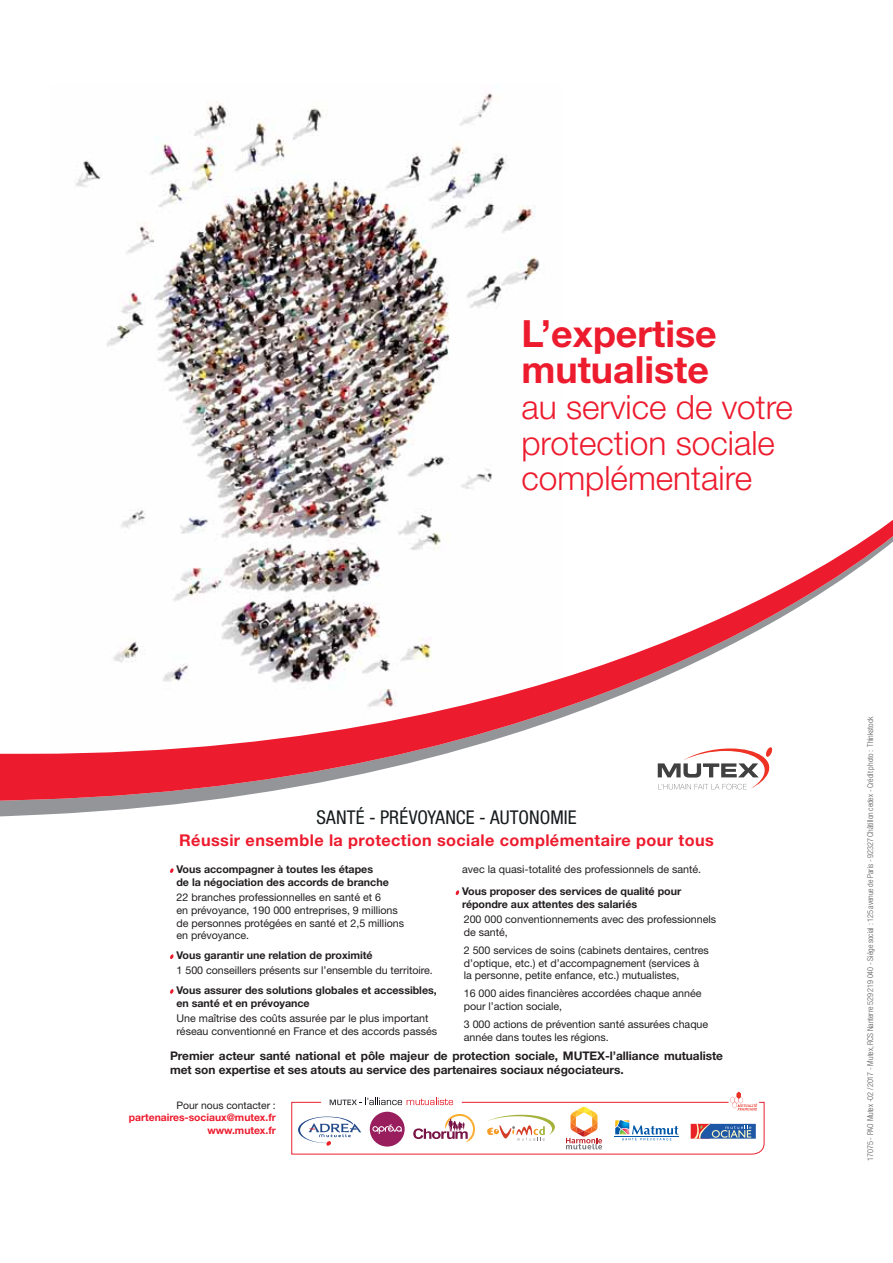
<style>
.page{position:relative;width:893px;height:1263px;background:#fff}
.page>*{position:absolute;margin:0;border:0;box-sizing:border-box;transform-origin:0 0}
.t1{font:700 37.5px/35.8px "Helvetica Neue LT Std";color:#ed1b2e}
.t2{font:300 33.45px/35.8px "Helvetica Neue LT Std";color:#ed1b2e}
.t3{font:condensed 19.05px "Helvetica Neue LT Std";letter-spacing:.005em;color:#161b1d}
.t4{font:700 16.2px "Helvetica Neue LT Std";letter-spacing:.025em;color:#ed1b2e}
.t5{font:700 11.85px/14.2px "Helvetica Neue LT Std";letter-spacing:-.005em;color:#231f20}
.t6{font:10.65px/12.9px "Helvetica Neue LT Std";letter-spacing:-.005em;color:#231f20}
.t7{font:700 10.65px/12.9px "Helvetica Neue LT Std";letter-spacing:-.005em;color:#231f20}
.t8{font:700 10.35px/12.5px "Helvetica Neue LT Std";letter-spacing:-.005em;color:#ed1b2e;text-align:right}
.t9{font:10.35px "Helvetica Neue LT Std";letter-spacing:-.005em;color:#231f20}
.t10{font:300 condensed 8.1px "Helvetica Neue LT Std";letter-spacing:-.01em;color:#58595b}
</style>
<div class="page">
<img style="left:76px;top:93px;width:464px;height:415px">
<svg style="left:0;top:801px;width:201px;height:16px;fill:#939598"></svg>
<svg style="left:0;top:508px;width:893px;height:293px"></svg>
<svg style="left:658px;top:747px;width:114px;height:43px"></svg>
<svg style="left:291px;top:1092px;width:473px;height:62px"></svg>
<svg style="left:170px;top:868px;width:4px;height:5px"></svg>
<svg style="left:170px;top:954px;width:4px;height:5px"></svg>
<svg style="left:170px;top:989px;width:4px;height:5px"></svg>
<svg style="left:455px;top:890px;width:4px;height:5px"></svg>
<h1 class="t1" style="left:521px;top:319px;width:197px">L’expertise mutualiste</h1>
<h2 class="t2" style="left:521px;top:389px;width:273px">au service de votre protection sociale complémentaire</h2>
<h3 class="t3" style="left:316px;top:806px;width:262px">SANTÉ - PRÉVOYANCE - AUTONOMIE</h3>
<h3 class="t4" style="left:179px;top:834px;width:536px">Réussir ensemble la protection sociale complémentaire pour tous</h3>
<p class="t7" style="left:176px;top:864px;width:214px">Vous accompagner à toutes les étapes<br>de la négociation des accords de branche</p>
<p class="t6" style="left:177px;top:892px;width:229px">22 branches professionnelles en santé et 6<br>en prévoyance, 190 000 entreprises, 9 millions de personnes protégées en santé et 2,5 millions en prévoyance.</p>
<p class="t7" style="left:176px;top:950px;width:198px">Vous garantir une relation de proximité</p>
<p class="t6" style="left:177px;top:965px;width:258px">1 500 conseillers présents sur l’ensemble du territoire.</p>
<p class="t7" style="left:176px;top:984px;width:262px">Vous assurer des solutions globales et accessibles, en santé et en prévoyance</p>
<p class="t6" style="left:177px;top:1012px;width:262px">Une maîtrise des coûts assurée par le plus important réseau conventionné en France et des accords passés</p>
<p class="t6" style="left:462px;top:864px;width:240px">avec la quasi-totalité des professionnels de santé.</p>
<p class="t7" style="left:462px;top:886px;width:221px">Vous proposer des services de qualité pour répondre aux attentes des salariés</p>
<p class="t6" style="left:464px;top:914px;width:254px">200 000 conventionnements avec des professionnels de santé,</p>
<p class="t6" style="left:464px;top:944px;width:247px">2 500 services de soins (cabinets dentaires, centres d’optique, etc.) et d’accompagnement (services à la personne, petite enfance, etc.) mutualistes,</p>
<p class="t6" style="left:464px;top:988px;width:239px">16 000 aides financières accordées chaque année pour l’action sociale,</p>
<p class="t6" style="left:464px;top:1019px;width:246px">3 000 actions de prévention santé assurées chaque année dans toutes les régions.</p>
<p class="t5" style="left:170px;top:1049px;width:554px">Premier acteur santé national et pôle majeur de protection sociale, MUTEX-l’alliance mutualiste met son expertise et ses atouts au service des partenaires sociaux négociateurs.</p>
<p class="t9" style="left:176px;top:1101px;width:101px">Pour nous contacter :</p>
<p class="t8" style="left:129px;top:1112px;width:148px">partenaires-sociaux@mutex.fr www.mutex.fr</p>
<p class="t10" style="left:867px;top:1161px;width:445px;rotate:-90deg">17075 - PAO Mutex -02 / 2017 - Mutex, RCS Nanterre 529 219 040 - Siège social : 125 avenue de Paris - 92327 Châtillon cedex - Crédit photo : Thinkstock</p>
</div>
